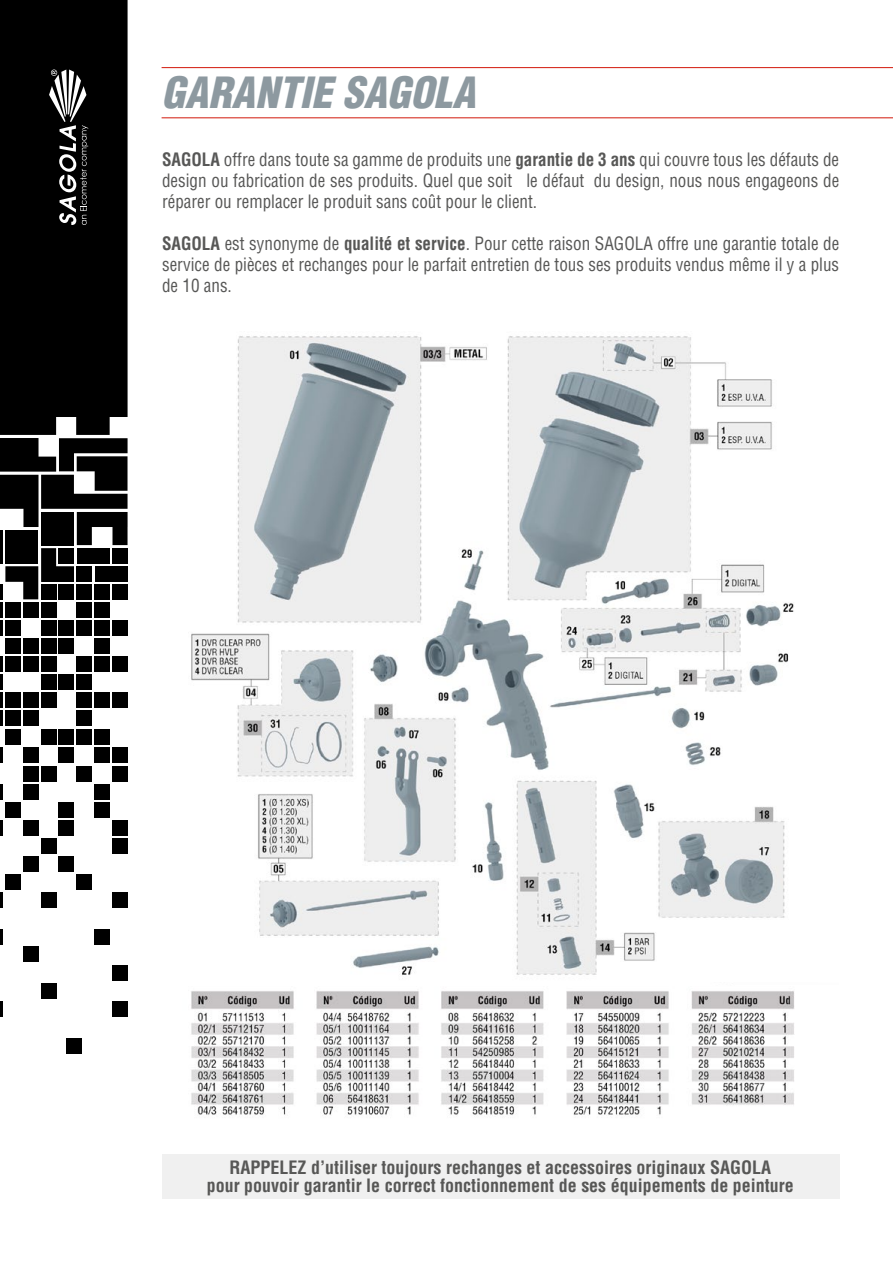
<style>
.page{position:relative;width:893px;height:1263px;background:#fff}
.page>*{position:absolute;margin:0;border:0;box-sizing:border-box;transform-origin:0 0}
.t1{font:italic 900 condensed 42px "Helvetica LT Std";color:#8d99a0}
.t2{font:condensed 18px/21px "Helvetica LT Std";color:#575756;text-align:justify;scale:.95 1}
.t3{font:700 condensed 18px/18px "Helvetica LT Std";color:#575756;text-align:center}
.s1{font-weight:700}
</style>
<div class="page">
<div style="left:95px;top:620px;width:15px;height:15px;background:#000"></div>
<svg style="left:0;top:693px;width:2px;height:15px"></svg>
<div style="left:113px;top:620px;width:15px;height:15px;background:#000"></div>
<div style="left:113px;top:657px;width:15px;height:15px;background:#000"></div>
<div style="left:95px;top:602px;width:15px;height:15px;background:#000"></div>
<div style="left:95px;top:639px;width:15px;height:15px;background:#000"></div>
<div style="left:95px;top:657px;width:15px;height:15px;background:#000"></div>
<div style="left:95px;top:693px;width:15px;height:15px;background:#000"></div>
<div style="left:112px;top:693px;width:16px;height:15px;background:#000"></div>
<div style="left:95px;top:729px;width:15px;height:15px;background:#000"></div>
<div style="left:77px;top:602px;width:15px;height:15px;background:#000"></div>
<div style="left:77px;top:620px;width:15px;height:15px;background:#000"></div>
<div style="left:77px;top:657px;width:15px;height:15px;background:#000"></div>
<div style="left:77px;top:675px;width:15px;height:15px;background:#000"></div>
<div style="left:77px;top:693px;width:15px;height:15px;background:#000"></div>
<div style="left:77px;top:711px;width:15px;height:15px;background:#000"></div>
<div style="left:77px;top:729px;width:15px;height:15px;background:#000"></div>
<div style="left:59px;top:620px;width:15px;height:15px;background:#000"></div>
<div style="left:59px;top:639px;width:15px;height:15px;background:#000"></div>
<div style="left:59px;top:675px;width:15px;height:15px;background:#000"></div>
<div style="left:59px;top:729px;width:15px;height:15px;background:#000"></div>
<div style="left:41px;top:602px;width:15px;height:15px;background:#000"></div>
<div style="left:41px;top:620px;width:15px;height:15px;background:#000"></div>
<div style="left:41px;top:639px;width:15px;height:15px;background:#000"></div>
<div style="left:41px;top:657px;width:15px;height:15px;background:#000"></div>
<div style="left:41px;top:675px;width:15px;height:15px;background:#000"></div>
<div style="left:41px;top:693px;width:15px;height:15px;background:#000"></div>
<div style="left:41px;top:729px;width:15px;height:15px;background:#000"></div>
<div style="left:23px;top:602px;width:15px;height:15px;background:#000"></div>
<div style="left:23px;top:639px;width:15px;height:15px;background:#000"></div>
<div style="left:23px;top:657px;width:15px;height:15px;background:#000"></div>
<div style="left:23px;top:693px;width:15px;height:15px;background:#000"></div>
<div style="left:23px;top:711px;width:15px;height:15px;background:#000"></div>
<div style="left:5px;top:602px;width:15px;height:15px;background:#000"></div>
<div style="left:5px;top:620px;width:15px;height:15px;background:#000"></div>
<div style="left:5px;top:639px;width:15px;height:15px;background:#000"></div>
<div style="left:5px;top:657px;width:15px;height:15px;background:#000"></div>
<div style="left:5px;top:693px;width:15px;height:15px;background:#000"></div>
<div style="left:5px;top:711px;width:15px;height:15px;background:#000"></div>
<div style="left:5px;top:729px;width:15px;height:15px;background:#000"></div>
<hr style="left:0;top:602px;width:3px;height:15px;background:#000">
<hr style="left:0;top:620px;width:3px;height:15px;background:#000">
<hr style="left:0;top:657px;width:3px;height:15px;background:#000">
<hr style="left:0;top:675px;width:3px;height:15px;background:#000">
<hr style="left:0;top:711px;width:3px;height:15px;background:#000">
<div style="left:113px;top:748px;width:15px;height:15px;background:#000"></div>
<div style="left:113px;top:766px;width:15px;height:15px;background:#000"></div>
<div style="left:113px;top:820px;width:15px;height:15px;background:#000"></div>
<div style="left:113px;top:838px;width:15px;height:15px;background:#000"></div>
<div style="left:113px;top:893px;width:15px;height:15px;background:#000"></div>
<div style="left:95px;top:748px;width:15px;height:15px;background:#000"></div>
<div style="left:95px;top:784px;width:15px;height:15px;background:#000"></div>
<div style="left:95px;top:802px;width:15px;height:15px;background:#000"></div>
<div style="left:77px;top:766px;width:15px;height:15px;background:#000"></div>
<div style="left:77px;top:874px;width:15px;height:15px;background:#000"></div>
<div style="left:59px;top:748px;width:15px;height:15px;background:#000"></div>
<div style="left:59px;top:802px;width:15px;height:15px;background:#000"></div>
<div style="left:59px;top:820px;width:15px;height:15px;background:#000"></div>
<div style="left:59px;top:856px;width:15px;height:15px;background:#000"></div>
<div style="left:41px;top:766px;width:15px;height:15px;background:#000"></div>
<div style="left:41px;top:838px;width:15px;height:15px;background:#000"></div>
<div style="left:41px;top:893px;width:15px;height:15px;background:#000"></div>
<div style="left:23px;top:748px;width:15px;height:15px;background:#000"></div>
<div style="left:23px;top:766px;width:15px;height:15px;background:#000"></div>
<div style="left:23px;top:784px;width:15px;height:15px;background:#000"></div>
<div style="left:23px;top:820px;width:15px;height:15px;background:#000"></div>
<div style="left:23px;top:856px;width:15px;height:15px;background:#000"></div>
<div style="left:5px;top:802px;width:15px;height:15px;background:#000"></div>
<div style="left:5px;top:874px;width:15px;height:15px;background:#000"></div>
<hr style="left:0;top:748px;width:3px;height:15px;background:#000">
<hr style="left:0;top:784px;width:3px;height:15px;background:#000">
<hr style="left:0;top:820px;width:3px;height:15px;background:#000">
<hr style="left:0;top:893px;width:3px;height:15px;background:#000">
<div style="left:113px;top:966px;width:15px;height:15px;background:#000"></div>
<div style="left:113px;top:1002px;width:15px;height:15px;background:#000"></div>
<div style="left:95px;top:929px;width:15px;height:16px;background:#000"></div>
<div style="left:66px;top:1038px;width:15px;height:15px;background:#000"></div>
<div style="left:41px;top:984px;width:15px;height:15px;background:#000"></div>
<div style="left:23px;top:947px;width:15px;height:15px;background:#000"></div>
<hr style="left:0;top:929px;width:3px;height:16px;background:#000">
<svg style="left:0;top:1002px;width:2px;height:15px"></svg>
<div style="left:0;top:0;width:128px;height:435px;background:#000"></div>
<svg style="left:0;top:438px;width:128px;height:161px"></svg>
<svg style="left:49px;top:70px;width:39px;height:155px"></svg>
<hr style="left:162px;top:67px;width:731px;height:1px;background:#d73226">
<hr style="left:162px;top:117px;width:731px;height:1px;background:#d73226">
<img style="left:191px;top:336px;width:603px;height:779px">
<div style="left:162px;top:1154px;width:677px;height:45px;background:#f0f0f0"></div>
<h1 class="t1" style="left:162px;top:66px;width:315px">GARANTIE SAGOLA</h1>
<p class="t2" style="left:162px;top:149px;width:714px"><span class="s1">SAGOLA</span> offre dans toute sa gamme de produits une <span class="s1">garantie de 3 ans</span> qui couvre tous les défauts de design ou fabrication de ses produits. Quel que soit le défaut du design, nous nous engageons de réparer ou remplacer le produit sans coût pour le client.</p>
<p class="t2" style="left:162px;top:233px;width:714px"><span class="s1">SAGOLA</span> est synonyme de <span class="s1">qualité et service</span>. Pour cette raison SAGOLA offre une garantie totale de service de pièces et rechanges pour le parfait entretien de tous ses produits vendus même il y a plus de 10 ans.</p>
<p class="t3" style="left:207px;top:1158px;width:588px">RAPPELEZ d’utiliser toujours rechanges et accessoires originaux SAGOLA<br>pour pouvoir garantir le correct fonctionnement de ses équipements de peinture</p>
</div>
